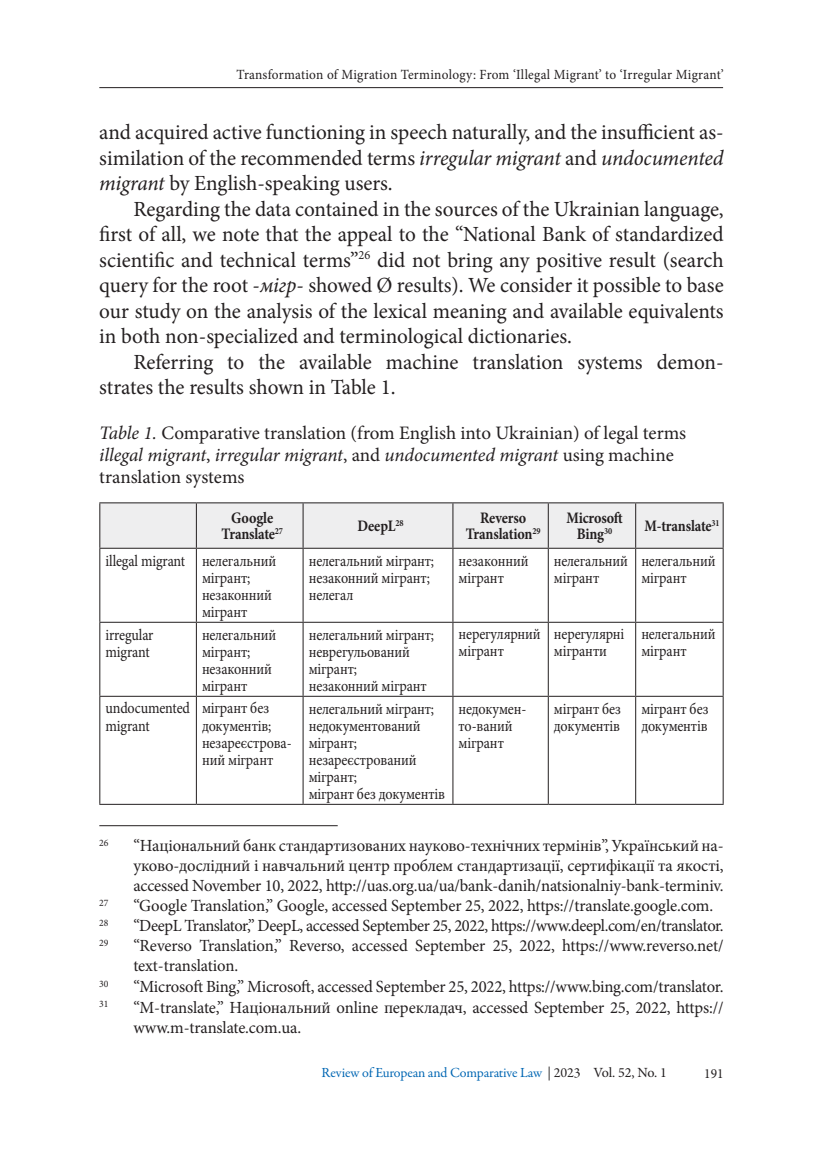
<style>
.page{position:relative;width:823px;height:1163px;background:#fff}
.page>*{position:absolute;margin:0;border:0;box-sizing:border-box;transform-origin:0 0}
.t1{font:21.6px/25.6px "Minion Pro";color:#231f20;text-align:justify}
.t2{font:19px/22px "Minion Pro";color:#231f20}
.t3{font:17px/20px "Minion Pro";letter-spacing:-.01em;color:#231f20}
.t4{font:16px/17px "Minion Pro";letter-spacing:-.01em;color:#231f20;scale:.88 1}
.t5{font:700 16px/16px "Minion Pro";letter-spacing:-.01em;color:#231f20;text-align:center;scale:.88 1}
.t6{font:14px "Minion Pro";letter-spacing:.02em;color:#231f20;scale:.95 1}
.t7{font:14px "Garamond Premr Pro";letter-spacing:-.01em;color:#0166b3}
.t8{font:10px "Minion Pro";letter-spacing:-.01em;color:#231f20}
.s1{font-style:italic}
.s2{color:#231f20}
.s3{font-family:"Minion Pro";color:#231f20}
</style>
<div class="page">
<hr style="left:99px;top:87px;width:623px;height:1px;background:#231f20">
<div style="left:100px;top:503px;width:622px;height:44px;background:#eeeeef"></div>
<svg style="left:100px;top:548px;width:622px;height:255px"></svg>
<hr style="left:303px;top:502px;width:149px;height:1px;background:#231f20">
<hr style="left:452px;top:502px;width:96px;height:1px;background:#231f20">
<hr style="left:452px;top:503px;width:1px;height:44px;background:#231f20">
<hr style="left:548px;top:502px;width:87px;height:1px;background:#231f20">
<hr style="left:547px;top:503px;width:1px;height:44px;background:#231f20">
<hr style="left:635px;top:502px;width:88px;height:1px;background:#231f20">
<hr style="left:634px;top:503px;width:1px;height:44px;background:#231f20">
<hr style="left:722px;top:503px;width:1px;height:44px;background:#231f20">
<hr style="left:99px;top:548px;width:1px;height:73px;background:#231f20">
<hr style="left:196px;top:548px;width:1px;height:73px;background:#231f20">
<hr style="left:303px;top:547px;width:149px;height:1px;background:#231f20">
<hr style="left:302px;top:548px;width:1px;height:73px;background:#231f20">
<hr style="left:452px;top:547px;width:96px;height:1px;background:#231f20">
<hr style="left:452px;top:548px;width:1px;height:73px;background:#231f20">
<hr style="left:548px;top:547px;width:87px;height:1px;background:#231f20">
<hr style="left:547px;top:548px;width:1px;height:73px;background:#231f20">
<hr style="left:635px;top:547px;width:88px;height:1px;background:#231f20">
<hr style="left:634px;top:548px;width:1px;height:73px;background:#231f20">
<hr style="left:722px;top:548px;width:1px;height:73px;background:#231f20">
<hr style="left:99px;top:621px;width:97px;height:1px;background:#231f20">
<hr style="left:99px;top:622px;width:1px;height:73px;background:#231f20">
<hr style="left:196px;top:621px;width:107px;height:1px;background:#231f20">
<hr style="left:196px;top:622px;width:1px;height:73px;background:#231f20">
<hr style="left:303px;top:621px;width:149px;height:1px;background:#231f20">
<hr style="left:302px;top:622px;width:1px;height:73px;background:#231f20">
<hr style="left:452px;top:621px;width:96px;height:1px;background:#231f20">
<hr style="left:452px;top:622px;width:1px;height:73px;background:#231f20">
<hr style="left:548px;top:621px;width:87px;height:1px;background:#231f20">
<hr style="left:547px;top:622px;width:1px;height:73px;background:#231f20">
<hr style="left:635px;top:621px;width:88px;height:1px;background:#231f20">
<hr style="left:634px;top:622px;width:1px;height:73px;background:#231f20">
<hr style="left:722px;top:622px;width:1px;height:73px;background:#231f20">
<hr style="left:99px;top:695px;width:97px;height:1px;background:#231f20">
<hr style="left:99px;top:696px;width:1px;height:107px;background:#231f20">
<hr style="left:196px;top:695px;width:107px;height:1px;background:#231f20">
<hr style="left:196px;top:696px;width:1px;height:107px;background:#231f20">
<hr style="left:303px;top:695px;width:149px;height:1px;background:#231f20">
<hr style="left:302px;top:696px;width:1px;height:107px;background:#231f20">
<hr style="left:452px;top:695px;width:96px;height:1px;background:#231f20">
<hr style="left:452px;top:696px;width:1px;height:107px;background:#231f20">
<hr style="left:548px;top:695px;width:87px;height:1px;background:#231f20">
<hr style="left:547px;top:696px;width:1px;height:107px;background:#231f20">
<hr style="left:635px;top:695px;width:88px;height:1px;background:#231f20">
<hr style="left:634px;top:696px;width:1px;height:107px;background:#231f20">
<hr style="left:722px;top:696px;width:1px;height:107px;background:#231f20">
<hr style="left:99px;top:803px;width:97px;height:1px;background:#231f20">
<hr style="left:196px;top:803px;width:107px;height:1px;background:#231f20">
<hr style="left:303px;top:803px;width:149px;height:1px;background:#231f20">
<hr style="left:452px;top:803px;width:96px;height:1px;background:#231f20">
<hr style="left:548px;top:803px;width:87px;height:1px;background:#231f20">
<hr style="left:635px;top:803px;width:88px;height:1px;background:#231f20">
<hr style="left:99px;top:502px;width:97px;height:1px;background:#231f20">
<hr style="left:99px;top:503px;width:1px;height:44px;background:#231f20">
<hr style="left:99px;top:547px;width:97px;height:1px;background:#231f20">
<hr style="left:196px;top:502px;width:107px;height:1px;background:#231f20">
<hr style="left:196px;top:503px;width:1px;height:44px;background:#231f20">
<hr style="left:302px;top:503px;width:1px;height:44px;background:#231f20">
<hr style="left:196px;top:547px;width:107px;height:1px;background:#231f20">
<hr style="left:99px;top:825px;width:238px;height:1px;background:#231f20">
<p class="t6" style="left:236px;top:65px;width:514px">Transformation of Migration Terminology: From ‘Illegal Migrant’ to ‘Irregular Migrant’</p>
<p class="t1" style="left:99px;top:119px;width:625px">and acquired active functioning in speech naturally, and the insufficient as&shy;similation of the recommended terms <span class="s1">irregular migrant</span> and <span class="s1">undocumented migrant</span> by English-speaking users.</p>
<p class="t1" style="left:99px;top:196px;width:625px;text-indent:34px">Regarding the data contained in the sources of the Ukrainian language, first of all, we note that the appeal to the “National Bank of standardized scientific and technical terms”<sup>26</sup> did not bring any positive result (search query for the root -<span class="s1">мігр</span>- showed Ø results). We consider it possible to base our study on the analysis of the lexical meaning and available equivalents in both non-specialized and terminological dictionaries.</p>
<p class="t1" style="left:99px;top:349px;width:625px;text-indent:34px">Referring to the available machine translation systems demon&shy;strates the results shown in Table 1.</p>
<p class="t2" style="left:99px;top:422px;width:588px"><span class="s1">Table 1.</span> Comparative translation (from English into Ukrainian) of legal terms <span class="s1">illegal migrant</span>, <span class="s1">irregular migrant</span>, and <span class="s1">undocumented migrant</span> using machine translation systems</p>
<p class="t5" style="left:221px;top:510px;width:71px">Google<br>Translate<sup>27</sup></p>
<p class="t5" style="left:357px;top:518px;width:54px">DeepL<sup>28</sup></p>
<p class="t5" style="left:465px;top:510px;width:86px">Reverso<br>Translation<sup>29</sup></p>
<p class="t5" style="left:566px;top:510px;width:66px">Microsoft<br>Bing<sup>30</sup></p>
<p class="t5" style="left:644px;top:518px;width:87px">M-translate<sup>31</sup></p>
<p class="t4" style="left:202px;top:552px;width:86px;text-indent:-96px">illegal migrant нелегальний мігрант; незаконний мігрант</p>
<p class="t4" style="left:308px;top:552px;width:144px">нелегальний мігрант; незаконний мігрант; нелегал</p>
<p class="t4" style="left:458px;top:552px;width:81px">незаконний мігрант</p>
<p class="t4" style="left:553px;top:552px;width:86px">нелегальний мігрант</p>
<p class="t4" style="left:641px;top:552px;width:86px">нелегальний мігрант</p>
<p class="t4" style="left:105px;top:626px;width:56px">irregular migrant</p>
<p class="t4" style="left:202px;top:626px;width:86px">нелегальний мігрант; незаконний мігрант</p>
<p class="t4" style="left:308px;top:626px;width:144px">нелегальний мігрант; неврегульований мігрант;<br>незаконний мігрант</p>
<p class="t4" style="left:458px;top:626px;width:95px">нерегулярний мігрант</p>
<p class="t4" style="left:553px;top:626px;width:81px">нерегулярні мігранти</p>
<p class="t4" style="left:641px;top:626px;width:86px">нелегальний мігрант</p>
<p class="t4" style="left:105px;top:699px;width:97px">undocumented migrant</p>
<p class="t4" style="left:202px;top:699px;width:103px">мігрант без документів; незареєстрова&shy;ний мігрант</p>
<p class="t4" style="left:308px;top:700px;width:156px">нелегальний мігрант; недокументований мігрант; незареєстрований мігрант;<br>мігрант без документів</p>
<p class="t4" style="left:458px;top:700px;width:79px">недокумен&shy;то-ваний мігрант</p>
<p class="t4" style="left:553px;top:700px;width:78px">мігрант без документів</p>
<p class="t4" style="left:641px;top:700px;width:78px">мігрант без документів</p>
<p class="t8" style="left:99px;top:835px;width:11px">26</p>
<p class="t3" style="left:133px;top:835px;width:591px;text-align:justify">“Національний банк стандартизованих науково-технічних термінів”, Український на&shy;уково-дослідний і навчальний центр проблем стандартизації, сертифікації та якості, accessed November 10, 2022, http://uas.org.ua/ua/bank-danih/natsionalniy-bank-terminiv.</p>
<p class="t8" style="left:99px;top:895px;width:11px">27</p>
<p class="t3" style="left:133px;top:895px;width:581px">“Google Translation,” Google, accessed September 25, 2022, https://translate.google.com.</p>
<p class="t8" style="left:99px;top:915px;width:11px">28</p>
<p class="t3" style="left:133px;top:915px;width:591px">“DeepL Translator,” DeepL, accessed September 25, 2022, https://www.deepl.com/en/translator.</p>
<p class="t8" style="left:99px;top:935px;width:11px">29</p>
<p class="t3" style="left:133px;top:935px;width:591px">“Reverso Translation,” Reverso, accessed September 25, 2022, https://www.reverso.net/ text-translation.</p>
<p class="t8" style="left:99px;top:976px;width:11px">30</p>
<p class="t3" style="left:133px;top:976px;width:591px">“Microsoft Bing,” Microsoft, accessed September 25, 2022, https://www.bing.com/translator.</p>
<p class="t8" style="left:99px;top:996px;width:11px">31</p>
<p class="t3" style="left:133px;top:996px;width:591px">“M-translate,” Національний online перекладач, accessed September 25, 2022, https:// www.m-translate.com.ua.</p>
<p class="t7" style="left:321px;top:1064px;width:346px">Review of European and Comparative Law <span class="s2">| 2023</span> <span class="s3">Vol. 52, No. 1</span></p>
<p class="t6" style="left:703px;top:1063px;width:22px">191</p>
</div>
